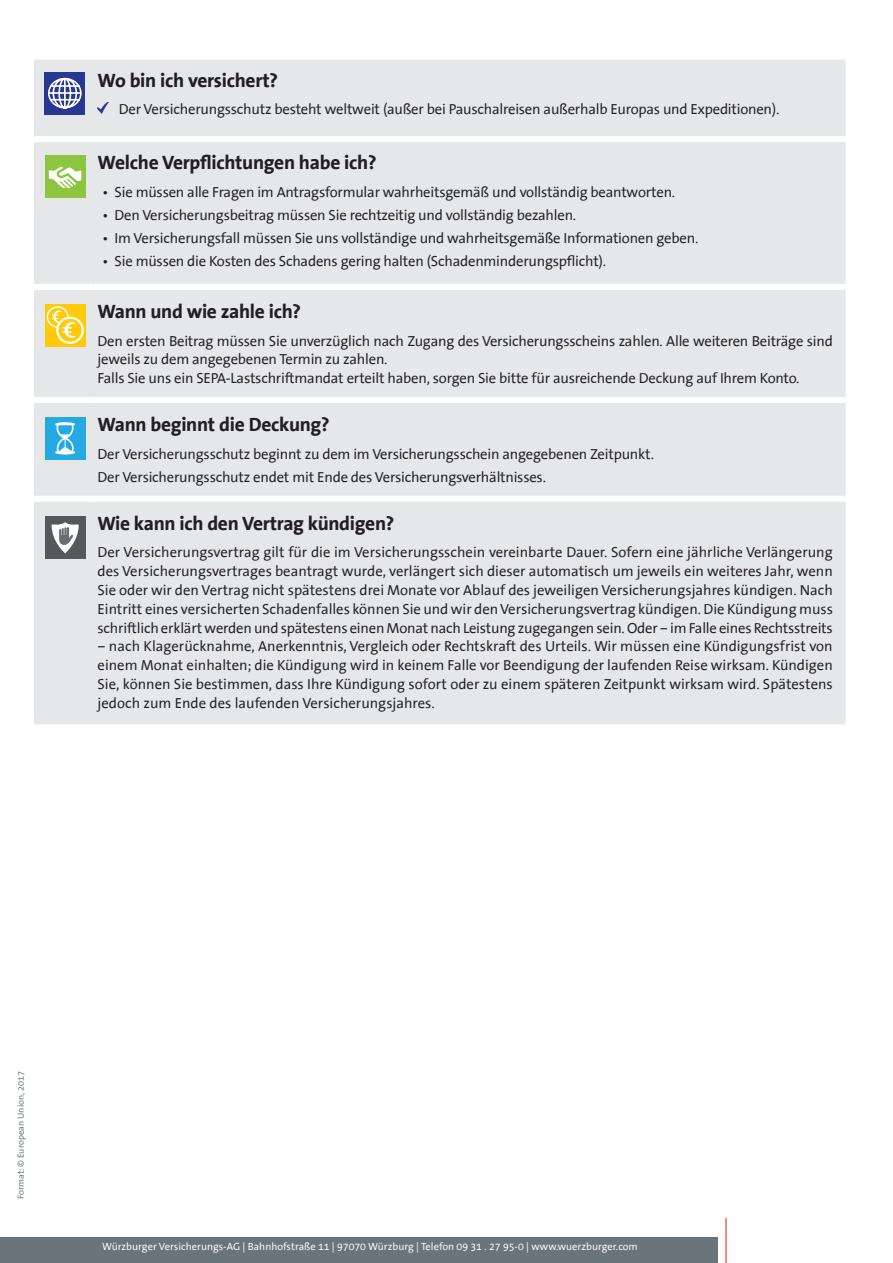
<style>
.page{position:relative;width:893px;height:1263px;background:#fff}
.page>*{position:absolute;margin:0;border:0;box-sizing:border-box;transform-origin:0 0}
.t1{font:700 19.5px "The Sans Office Unicode";letter-spacing:-.015em;color:#231f20}
.t2{font:14.7px/18.8px "The Sans Office Unicode";letter-spacing:-.015em;color:#231f20}
.t3{font:10.5px "The Sans Office Unicode";color:#fff}
.t4{font:9px "The Sans Office Unicode";color:#6a747b}
</style>
<div class="page">
<div style="left:0;top:1238px;width:717px;height:25px;background:#6a747b"></div>
<div style="left:34px;top:60px;width:811px;height:664px;background:#e6e7e9"></div>
<div style="left:93px;top:284px;width:752px;height:6px;background:#fff"></div>
<div style="left:93px;top:397px;width:752px;height:6px;background:#fff"></div>
<div style="left:93px;top:496px;width:752px;height:6px;background:#fff"></div>
<div style="left:34px;top:284px;width:59px;height:6px;background:#fff"></div>
<div style="left:34px;top:397px;width:59px;height:6px;background:#fff"></div>
<div style="left:34px;top:496px;width:59px;height:6px;background:#fff"></div>
<div style="left:45px;top:72px;width:40px;height:43px;background:#283890"></div>
<svg style="left:48px;top:77px;width:34px;height:32px"></svg>
<svg style="left:98px;top:102px;width:10px;height:12px"></svg>
<div style="left:45px;top:155px;width:41px;height:42px;background:#8bc63e"></div>
<svg style="left:49px;top:166px;width:33px;height:23px"></svg>
<div style="left:45px;top:304px;width:41px;height:42px;background:#feca0a"></div>
<div style="left:47px;top:306px;width:22px;height:22px;border:2px solid #fff;border-radius:50%"></div>
<svg style="left:57px;top:318px;width:26px;height:25px"></svg>
<div style="left:56px;top:317px;width:28px;height:27px;border:2px solid #fff;border-radius:50%"></div>
<svg style="left:51px;top:309px;width:25px;height:30px"></svg>
<div style="left:45px;top:417px;width:41px;height:43px;background:#24aae1"></div>
<svg style="left:55px;top:422px;width:20px;height:33px"></svg>
<div style="left:45px;top:516px;width:41px;height:42px;background:#57585a"></div>
<svg style="left:52px;top:522px;width:27px;height:31px"></svg>
<hr style="left:725px;top:1218px;width:2px;height:45px;background:#f2664f">
<h1 class="t1" style="left:98px;top:69px;width:182px">Wo bin ich versichert?</h1>
<p class="t2" style="left:119px;top:100px;width:662px">Der Versicherungsschutz besteht weltweit (außer bei Pauschalreisen außerhalb Europas und Expeditionen).</p>
<h1 class="t1" style="left:98px;top:152px;width:281px">Welche Verpflichtungen habe ich?</h1>
<p class="t2" style="left:102px;top:183px;width:575px">• Sie müssen alle Fragen im Antragsformular wahrheitsgemäß und vollständig beantworten.</p>
<p class="t2" style="left:102px;top:206px;width:476px">• Den Versicherungsbeitrag müssen Sie rechtzeitig und vollständig bezahlen.</p>
<p class="t2" style="left:102px;top:229px;width:598px">• Im Versicherungsfall müssen Sie uns vollständige und wahrheitsgemäße Informationen geben.</p>
<p class="t2" style="left:102px;top:252px;width:506px">• Sie müssen die Kosten des Schadens gering halten (Schadenminderungspflicht).</p>
<h1 class="t1" style="left:98px;top:301px;width:205px">Wann und wie zahle ich?</h1>
<p class="t2" style="left:98px;top:332px;width:737px">Den ersten Beitrag müssen Sie unverzüglich nach Zugang des Versicherungsscheins zahlen. Alle weiteren Beiträge sind jeweils zu dem angegebenen Termin zu zahlen.<br>Falls Sie uns ein SEPA-Lastschriftmandat erteilt haben, sorgen Sie bitte für ausreichende Deckung auf Ihrem Konto.</p>
<h1 class="t1" style="left:98px;top:414px;width:234px">Wann beginnt die Deckung?</h1>
<p class="t2" style="left:98px;top:443px;width:558px;line-height:23px">Der Versicherungsschutz beginnt zu dem im Versicherungsschein angegebenen Zeitpunkt.<br>Der Versicherungsschutz endet mit Ende des Versicherungsverhältnisses.</p>
<h1 class="t1" style="left:98px;top:512px;width:298px">Wie kann ich den Vertrag kündigen?</h1>
<p class="t2" style="left:98px;top:543px;width:737px;text-align:justify">Der Versicherungsvertrag gilt für die im Versicherungsschein vereinbarte Dauer. Sofern eine jährliche Verlängerung des Versicherungsvertrages beantragt wurde, verlängert sich dieser automatisch um jeweils ein weiteres Jahr, wenn Sie oder wir den Vertrag nicht spätestens drei Monate vor Ablauf des jeweiligen Versicherungsjahres kündigen. Nach Eintritt eines versicherten Schadenfalles können Sie und wir den Versicherungsvertrag kündigen. Die Kündigung muss schriftlich erklärt werden und spätestens einen Monat nach Leistung zugegangen sein. Oder – im Falle eines Rechtsstreits</p>
<p class="t2" style="left:98px;top:637px;width:737px;text-align:justify">– nach Klagerücknahme, Anerkenntnis, Vergleich oder Rechtskraft des Urteils. Wir müssen eine Kündigungsfrist von einem Monat einhalten; die Kündigung wird in keinem Falle vor Beendigung der laufenden Reise wirksam. Kündigen Sie, können Sie bestimmen, dass Ihre Kündigung sofort oder zu einem späteren Zeitpunkt wirksam wird. Spätestens jedoch zum Ende des laufenden Versicherungsjahres.</p>
<p class="t4" style="left:16px;top:1199px;width:130px;rotate:-90deg">Format: © European Union, 2017</p>
<p class="t3" style="left:102px;top:1240px;width:537px">Würzburger Versicherungs-AG | Bahnhofstraße 11 | 97070 Würzburg | Telefon 09 31 . 27 95-0 | www.wuerzburger.com</p>
</div>
